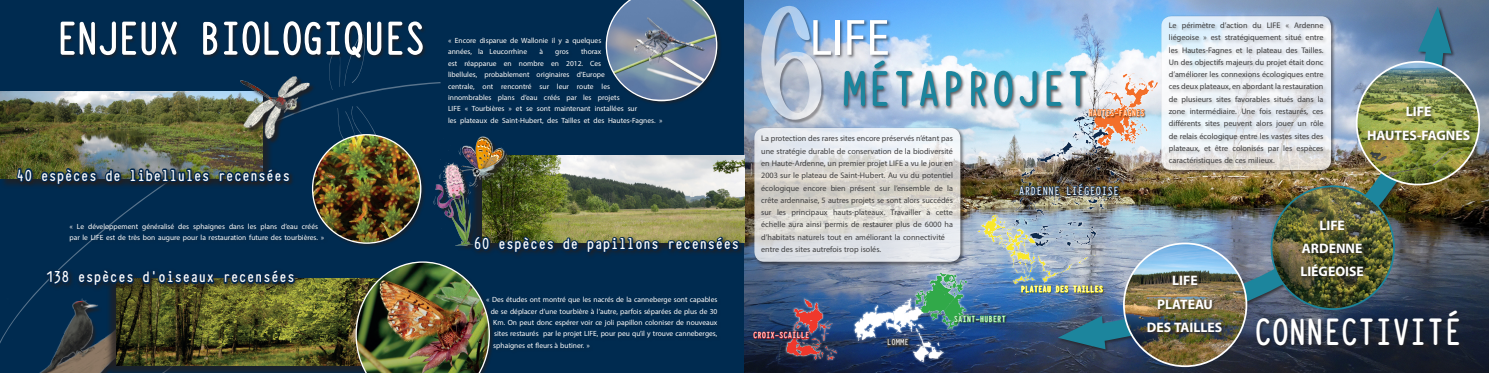
<style>
.page{position:relative;width:1489px;height:373px;background:#fff}
.page>*{position:absolute;margin:0;border:0;box-sizing:border-box;transform-origin:0 0}
.t1{font:700 55.12px "Typewriter Condensed";color:#1c859d}
.t2{font:700 52.5px "Typewriter Condensed";letter-spacing:-.06em;color:#fff}
.t3{font:semi-condensed 51.27px "Myriad Pro";color:#fff}
.t4{font:700 42px "Typewriter Condensed";letter-spacing:-.04em;color:#fff}
.t5{font:700 19.25px "Myriad Arabic";color:#fff}
.t6{font:700 17.5px "Typewriter Condensed";letter-spacing:.01em;color:#fff}
.t7{font:13.12px "Typewriter Condensed Demi";color:#fff}
.t8{font:11.38px/12.2px "Myriad Arabic";color:#3e3e3f}
.t9{font:10.5px/11.4px "Myriad Arabic";color:#fff}
.t10{font:9.62px "Typewriter Condensed Demi";color:#fff}
</style>
<div class="page">
<div style="left:0;top:0;width:744px;height:372px;background:#002b50"></div>
<img style="left:744px;top:0;width:744px;height:372px">
<svg style="left:329px;top:102px;width:46px;height:31px"></svg>
<svg style="left:329px;top:62px;width:54px;height:29px"></svg>
<div style="left:60px;top:20px;width:367px;height:42px;background:#231f20;opacity:.7"></div>
<img style="left:512px;top:155px;width:232px;height:78px">
<div style="left:434px;top:137px;width:78px;height:114px;background:#231f20;opacity:.8"></div>
<img style="left:433px;top:137px;width:73px;height:109px">
<div style="left:469px;top:233px;width:276px;height:26px;background:#231f20;opacity:.75"></div>
<img style="left:472px;top:136px;width:19px;height:116px">
<svg style="left:497px;top:216px;width:58px;height:38px"></svg>
<svg style="left:561px;top:234px;width:99px;height:20px"></svg>
<svg style="left:666px;top:216px;width:74px;height:38px"></svg>
<img style="left:0;top:91px;width:262px;height:87px">
<div style="left:242px;top:77px;width:74px;height:67px;background:#231f20;opacity:.8"></div>
<img style="left:241px;top:76px;width:69px;height:63px">
<img style="left:296px;top:278px;width:58px;height:87px">
<svg style="left:15px;top:148px;width:281px;height:224px"></svg>
<svg style="left:754px;top:128px;width:206px;height:133px"></svg>
<div style="left:69px;top:222px;width:259px;height:24px;background:#002a4e"></div>
<div style="left:311px;top:133px;width:115px;height:115px;background:#231f20;opacity:.6"></div>
<img style="left:312px;top:134px;width:109px;height:109px;border-radius:54px">
<div style="left:354px;top:260px;width:140px;height:112px;background:#231f20;opacity:.6"></div>
<img style="left:355px;top:261px;width:135px;height:111px">
<div style="left:604px;top:0;width:117px;height:106px;background:#231f20;opacity:.6"></div>
<svg style="left:605px;top:0;width:112px;height:101px"></svg>
<svg style="left:761px;top:6px;width:60px;height:114px;background:#95b6dc"></svg>
<div style="left:842px;top:59px;width:248px;height:51px;background:#231f20;opacity:.7"></div>
<div style="left:812px;top:19px;width:80px;height:40px;background:#231f20;opacity:.6"></div>
<div style="left:1057px;top:6px;width:398px;height:347px;background:#231f20;opacity:.75"></div>
<img style="left:1069px;top:18px;width:384px;height:333px">
<svg style="left:1417px;top:6px;width:34px;height:47px;background:#397995"></svg>
<img style="left:1356px;top:62px;width:122px;height:122px;border-radius:61px">
<div style="left:1355px;top:61px;width:124px;height:124px;border:2px solid #fff;border-radius:50%"></div>
<img style="left:1123px;top:243px;width:123px;height:122px;border-radius:61px">
<img style="left:1271px;top:186px;width:122px;height:122px;border-radius:61px">
<div style="left:1270px;top:185px;width:124px;height:124px;border:2px solid #1c859d;border-radius:50%"></div>
<div style="left:1255px;top:309px;width:208px;height:40px;background:#231f20;opacity:.7"></div>
<div style="left:1366px;top:106px;width:107px;height:38px;background:#231f20;opacity:.75"></div>
<div style="left:1300px;top:219px;width:67px;height:61px;background:#231f20;opacity:.75"></div>
<div style="left:1146px;top:274px;width:80px;height:62px;background:#231f20;opacity:.75"></div>
<img style="left:762px;top:69px;width:414px;height:299px">
<div style="left:1088px;top:109px;width:58px;height:9px;background:#231f20;opacity:.8"></div>
<svg style="left:1088px;top:107px;width:56px;height:14px"></svg>
<div style="left:1018px;top:183px;width:103px;height:15px;background:#231f20;opacity:.8"></div>
<svg style="left:1018px;top:183px;width:41px;height:13px"></svg>
<svg style="left:1066px;top:183px;width:52px;height:16px"></svg>
<div style="left:1021px;top:285px;width:83px;height:9px;background:#231f20;opacity:.8"></div>
<svg style="left:1021px;top:284px;width:29px;height:11px"></svg>
<svg style="left:1056px;top:284px;width:46px;height:11px"></svg>
<div style="left:953px;top:314px;width:54px;height:10px;background:#231f20;opacity:.8"></div>
<svg style="left:954px;top:313px;width:51px;height:14px"></svg>
<div style="left:886px;top:337px;width:24px;height:12px;background:#231f20;opacity:.8"></div>
<svg style="left:886px;top:229px;width:23px;height:143px;background:#8290aa"></svg>
<div style="left:753px;top:330px;width:58px;height:10px;background:#231f20;opacity:.8"></div>
<svg style="left:753px;top:329px;width:56px;height:43px;background:#41293c"></svg>
<p class="t2" style="left:55px;top:0;width:373px">ENJEUX BIOLOGIQUES</p>
<p class="t6" style="left:17px;top:162px;width:275px">40 espèces de libellules recensées</p>
<p class="t9" style="left:69px;top:220px;width:256px">« Le développement généralisé des sphaignes dans les plans d’eau créés par le LIFE est de très bon augure pour la restauration future des tourbières. »</p>
<p class="t6" style="left:46px;top:264px;width:251px">138 espèces d’oiseaux recensées</p>
<p class="t9" style="left:448px;top:35px;width:216px">« Encore disparue de Wallonie il y a quelques<br>années, la Leucorrhine à gros thorax<br>est réapparue en nombre en 2012. Ces<br>libellules, probablement originaires d’Europe<br>centrale, ont rencontré sur leur route les<br>innombrables plans d’eau créés par les projets<br>LIFE « Tourbières » et se sont maintenant installées sur<br>les plateaux de Saint-Hubert, des Tailles et des Hautes-Fagnes. »</p>
<p class="t6" style="left:474px;top:231px;width:267px">60 espèces de papillons recensées</p>
<p class="t9" style="left:486px;top:293px;width:233px">« Des études ont montré que les nacrés de la canneberge sont capables</p>
<p class="t9" style="left:490px;top:305px;width:228px">de se déplacer d’une tourbière à l’autre, parfois séparées de plus de 30</p>
<p class="t9" style="left:493px;top:316px;width:225px">Km. On peut donc espérer voir ce joli papillon coloniser de nouveaux</p>
<p class="t9" style="left:494px;top:327px;width:225px">sites restaurés par le projet LIFE, pour peu qu’il y trouve canneberges,</p>
<p class="t9" style="left:493px;top:339px;width:98px">sphaignes et fleurs à butiner. »</p>
<p class="t3" style="left:809px;top:6px;width:81px">LIFE</p>
<p class="t8" style="left:1168px;top:19px;width:156px;text-align:justify">Le périmètre d’action du LIFE « Ardenne liégeoise » est stratégiquement situé entre les Hautes-Fagnes et le plateau des Tailles.<br>Un des objectifs majeurs du projet était donc d’améliorer les connexions écologiques entre ces deux plateaux, en abordant la restauration de plusieurs sites favorables situés dans la zone intermédiaire. Une fois restaurés, ces différents sites peuvent alors jouer un rôle de relais écologique entre les vastes sites des plateaux, et être colonisés par les espèces caractéristiques de ces milieux.</p>
<p class="t1" style="left:842px;top:49px;width:250px">MÉTAPROJET</p>
<p class="t8" style="left:761px;top:132px;width:193px">La protection des rares sites encore préservés n’étant pas une stratégie durable de conservation de la biodiversité en Haute-Ardenne, un premier projet LIFE a vu le jour en 2003 sur le plateau de Saint-Hubert. Au vu du potentiel écologique encore bien présent sur l’ensemble de la crête ardennaise, 5 autres projets se sont alors succédés sur les principaux hauts-plateaux. Travailler à cette échelle aura ainsi permis de restaurer plus de 6000 ha d’habitats naturels tout en améliorant la connectivité entre des sites autrefois trop isolés.</p>
<p class="t5" style="left:1405px;top:98px;width:27px">LIFE</p>
<p class="t5" style="left:1366px;top:121px;width:104px">HAUTES-FAGNES</p>
<p class="t10" style="left:1088px;top:106px;width:58px">HAUTES-FAGNES</p>
<p class="t7" style="left:1018px;top:181px;width:102px">ARDENNE LIÉGEOISE</p>
<p class="t5" style="left:1319px;top:211px;width:27px">LIFE</p>
<p class="t5" style="left:1301px;top:234px;width:62px">ARDENNE</p>
<p class="t5" style="left:1300px;top:258px;width:65px">LIÉGEOISE</p>
<p class="t5" style="left:1172px;top:267px;width:27px">LIFE</p>
<p class="t5" style="left:1157px;top:290px;width:57px">PLATEAU</p>
<p class="t5" style="left:1146px;top:313px;width:77px">DES TAILLES</p>
<p class="t10" style="left:1020px;top:281px;width:84px">PLATEAU DES TAILLES</p>
<p class="t4" style="left:1253px;top:301px;width:210px">CONNECTIVITÉ</p>
<p class="t10" style="left:953px;top:311px;width:53px">SAINT-HUBERT</p>
<p class="t10" style="left:753px;top:327px;width:58px">CROIX-SCAILLE</p>
<p class="t10" style="left:887px;top:335px;width:23px">LOMME</p>
</div>
